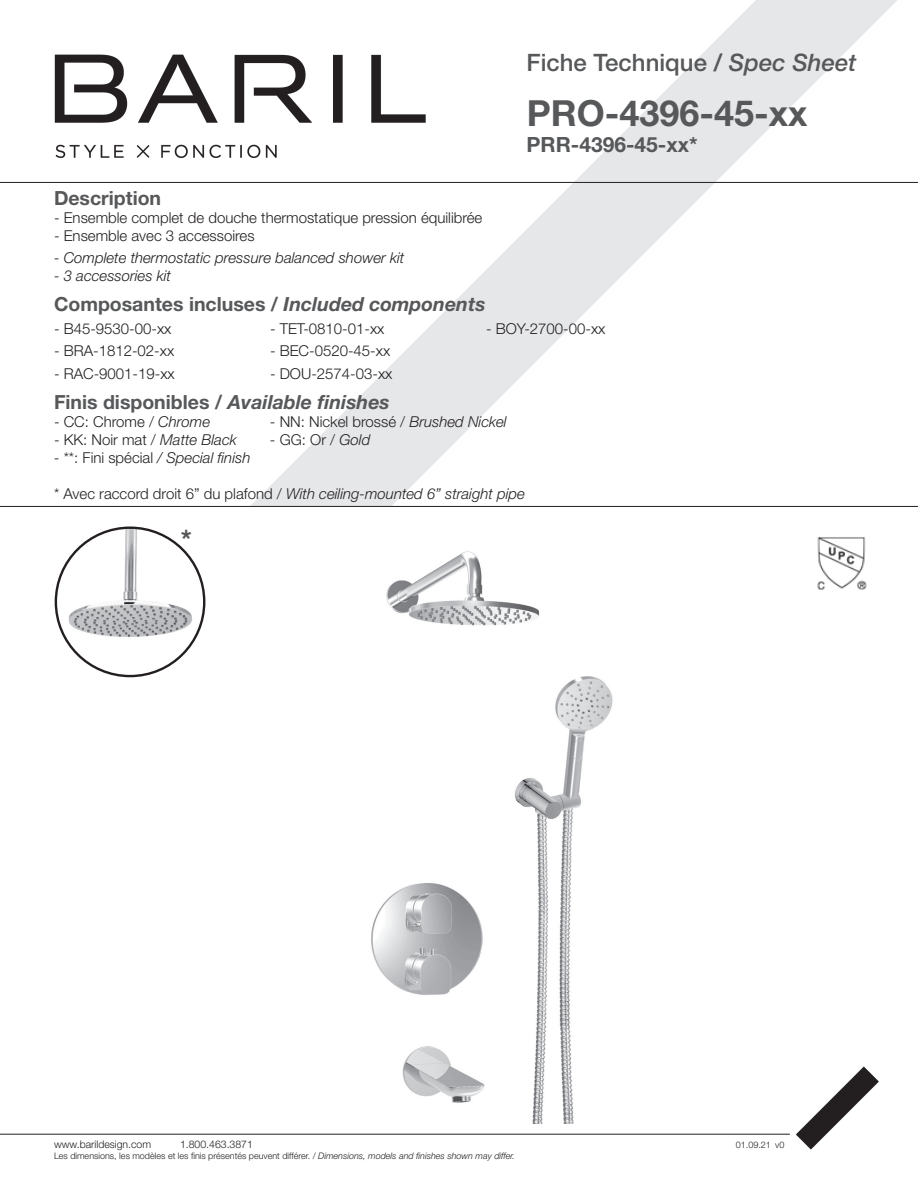
<style>
.page{position:relative;width:918px;height:1188px;background:#fff}
.page>*{position:absolute;margin:0;border:0;box-sizing:border-box;transform-origin:0 0}
.t1{font:700 36px "Helvetica Neue LT Std";color:#57585a}
.colonne_de_gauche{font:700 27px "Helvetica Neue LT Std";color:#57585a}
.t2{font:500 24px "Helvetica Neue LT Std";color:#57585a}
.t3{font:700 21px "Helvetica Neue LT Std";color:#57585a}
.t4{font:700 19.5px "Helvetica Neue LT Std";color:#57585a}
.t5{font:italic 700 19.5px "Helvetica Neue LT Std";color:#57585a}
.t6{font:300 15px "Helvetica Neue LT Std";color:#231f20}
.t7{font:italic 300 15px "Helvetica Neue LT Std";color:#231f20}
.t8{font:300 10.5px "Helvetica Neue LT Std";color:#231f20}
.t9{font:300 9px "Helvetica Neue LT Std";color:#231f20}
.s1{font-style:italic}
.s2{font-style:normal}
</style>
<div class="page">
<svg style="left:250px;top:0;width:648px;height:506px"></svg>
<hr style="left:0;top:182px;width:918px;height:1px;background:#231f20">
<hr style="left:0;top:506px;width:918px;height:1px;background:#231f20">
<hr style="left:0;top:1134px;width:790px;height:1px;background:#231f20">
<svg style="left:796px;top:1066px;width:83px;height:84px"></svg>
<img style="left:817px;top:537px;width:50px;height:53px">
<img style="left:54px;top:54px;width:376px;height:112px">
<img style="left:371px;top:551px;width:242px;height:572px">
<img style="left:56px;top:528px;width:148px;height:121px">
<h3 class="t2" style="left:526px;top:48px;width:331px">Fiche Technique / <span class="s1">Spec Sheet</span></h3>
<p class="t1" style="left:527px;top:91px;width:282px">PRO-4396-45-xx</p>
<p class="t3" style="left:526px;top:131px;width:173px">PRR-4396-45-xx*</p>
<p class="t4" style="left:54px;top:186px;width:109px">Description</p>
<p class="t6" style="left:54px;top:208px;width:430px">- Ensemble complet de douche thermostatique pression équilibrée</p>
<p class="t6" style="left:54px;top:226px;width:202px">- Ensemble avec 3 accessoires</p>
<p class="t7" style="left:54px;top:249px;width:352px">- Complete thermostatic pressure balanced shower kit</p>
<p class="t7" style="left:54px;top:267px;width:118px">- 3 accessories kit</p>
<p class="t4" style="left:54px;top:292px;width:433px">Composantes incluses / <span class="s1">Included components</span></p>
<p class="t6" style="left:54px;top:319px;width:119px">- B45-9530-00-xx</p>
<p class="t6" style="left:270px;top:319px;width:116px">- TET-0810-01-xx</p>
<p class="t6" style="left:486px;top:319px;width:121px">- BOY-2700-00-xx</p>
<p class="t6" style="left:54px;top:342px;width:122px">- BRA-1812-02-xx</p>
<p class="t6" style="left:270px;top:342px;width:122px">- BEC-0520-45-xx</p>
<p class="t6" style="left:54px;top:364px;width:122px">- RAC-9001-19-xx</p>
<p class="t6" style="left:270px;top:364px;width:124px">- DOU-2574-03-xx</p>
<p class="t5" style="left:54px;top:390px;width:337px"><span class="s2">Finis disponibles</span> / Available finishes</p>
<p class="t6" style="left:54px;top:412px;width:158px">- CC: Chrome / <span class="s1">Chrome</span></p>
<p class="t6" style="left:270px;top:412px;width:238px">- NN: Nickel brossé / <span class="s1">Brushed Nickel</span></p>
<p class="t6" style="left:54px;top:430px;width:184px">- KK: Noir mat / <span class="s1">Matte Black</span></p>
<p class="t6" style="left:270px;top:430px;width:102px">- GG: Or / <span class="s1">Gold</span></p>
<p class="t7" style="left:54px;top:449px;width:198px">- <span class="s2">**: Fini spécial</span> / Special finish</p>
<p class="t7" style="left:54px;top:485px;width:472px"><span class="s2">* Avec raccord droit 6” du plafond /</span> With ceiling-mounted 6” straight pipe</p>
<p class="colonne_de_gauche" style="left:181px;top:522px;width:12px">*</p>
<p class="t8" style="left:54px;top:1138px;width:99px">www.barildesign.com</p>
<p class="t8" style="left:180px;top:1138px;width:74px">1.800.463.3871</p>
<p class="t9" style="left:736px;top:1139px;width:37px">01.09.21</p>
<p class="t9" style="left:54px;top:1150px;width:463px">Les dimensions, les modèles et les finis présentés peuvent différer. / <span class="s1">Dimensions, models and finishes shown may differ.</span></p>
<p class="t9" style="left:775px;top:1140px;width:11px">v0</p>
</div>
